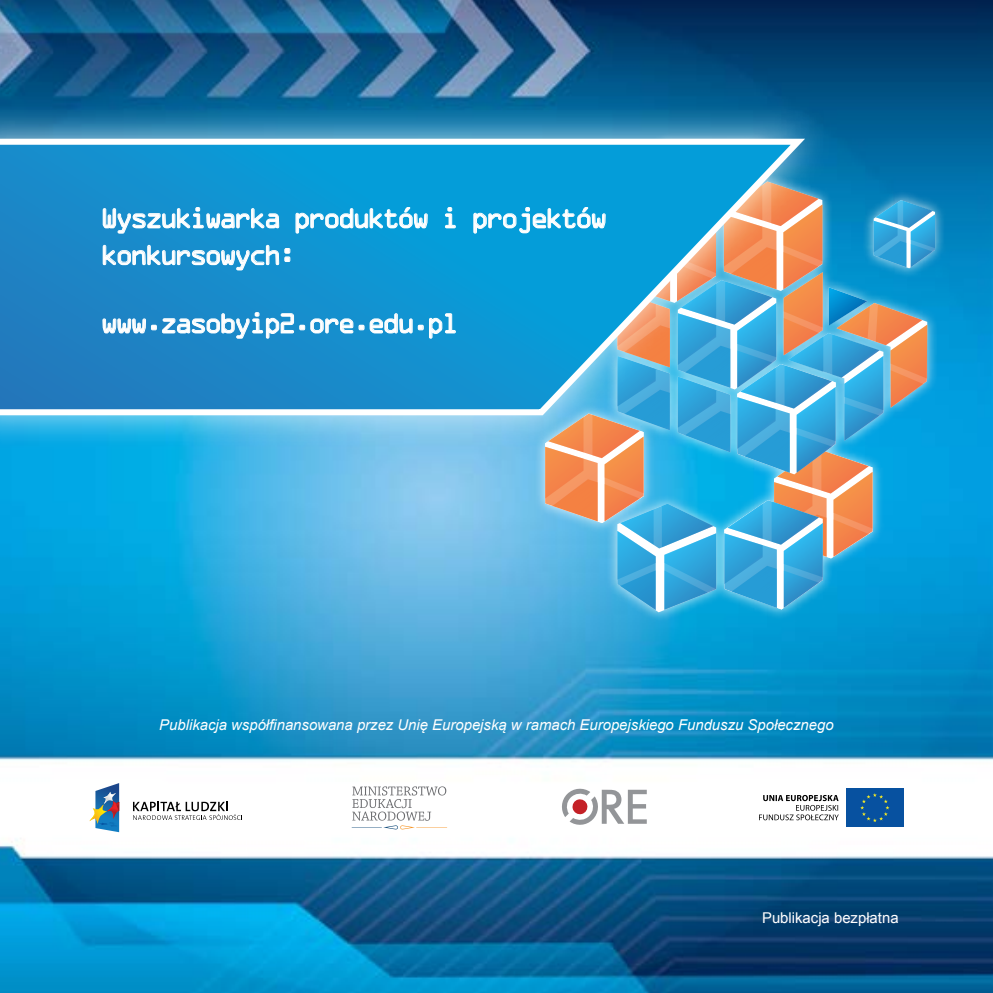
<style>
.page{position:relative;width:993px;height:993px;background:#fff}
.page>*{position:absolute;margin:0;border:0;box-sizing:border-box;transform-origin:0 0}
.t1{font:29.75px/36.8px "OCRAEU";letter-spacing:-.12em;color:#fff}
.t2{font:italic 14.88px "Arial";color:#fff}
.t3{font:14.88px "Arial";color:#fff}
</style>
<div class="page">
<img style="left:0;top:0;width:992px;height:992px">
<svg style="left:133px;top:801px;width:109px;height:18px"></svg>
<svg style="left:89px;top:782px;width:30px;height:49px"></svg>
<svg style="left:560px;top:786px;width:86px;height:40px"></svg>
<div style="left:845px;top:788px;width:58px;height:38px;background:#0751a0"></div>
<svg style="left:860px;top:793px;width:29px;height:28px"></svg>
<svg style="left:758px;top:794px;width:80px;height:26px"></svg>
<svg style="left:351px;top:786px;width:96px;height:43px"></svg>
<div style="left:533px;top:133px;width:412px;height:490px;background:#fff;opacity:.75"></div>
<div style="left:0;top:103px;width:835px;height:348px;background:#fff;opacity:.75"></div>
<svg style="left:0;top:136px;width:806px;height:282px;background:#2795cf"></svg>
<svg style="left:102px;top:206px;width:177px;height:28px;background:#40a5d7"></svg>
<svg style="left:295px;top:206px;width:133px;height:28px;background:#36adde"></svg>
<svg style="left:444px;top:206px;width:12px;height:23px"></svg>
<svg style="left:473px;top:144px;width:461px;height:468px;background:#51a6c9"></svg>
<svg style="left:102px;top:244px;width:177px;height:27px;background:#41a1d5"></svg>
<svg style="left:285px;top:248px;width:5px;height:13px"></svg>
<svg style="left:102px;top:318px;width:54px;height:16px"></svg>
<svg style="left:162px;top:311px;width:142px;height:28px;background:#449ed2"></svg>
<svg style="left:310px;top:318px;width:43px;height:16px"></svg>
<svg style="left:359px;top:313px;width:97px;height:26px;background:#3aa5d8"></svg>
<h1 class="t1" style="left:100px;top:200px;width:509px">Wyszukiwarka produktów i projektów konkursowych:</h1>
<h1 class="t1" style="left:100px;top:305px;width:361px">www.zasobyip2.ore.edu.pl</h1>
<p class="t2" style="left:159px;top:714px;width:675px">Publikacja współfinansowana przez Unię Europejską w ramach Europejskiego Funduszu Społecznego</p>
<p class="t3" style="left:761px;top:907px;width:138px">Publikacja bezpłatna</p>
</div>
